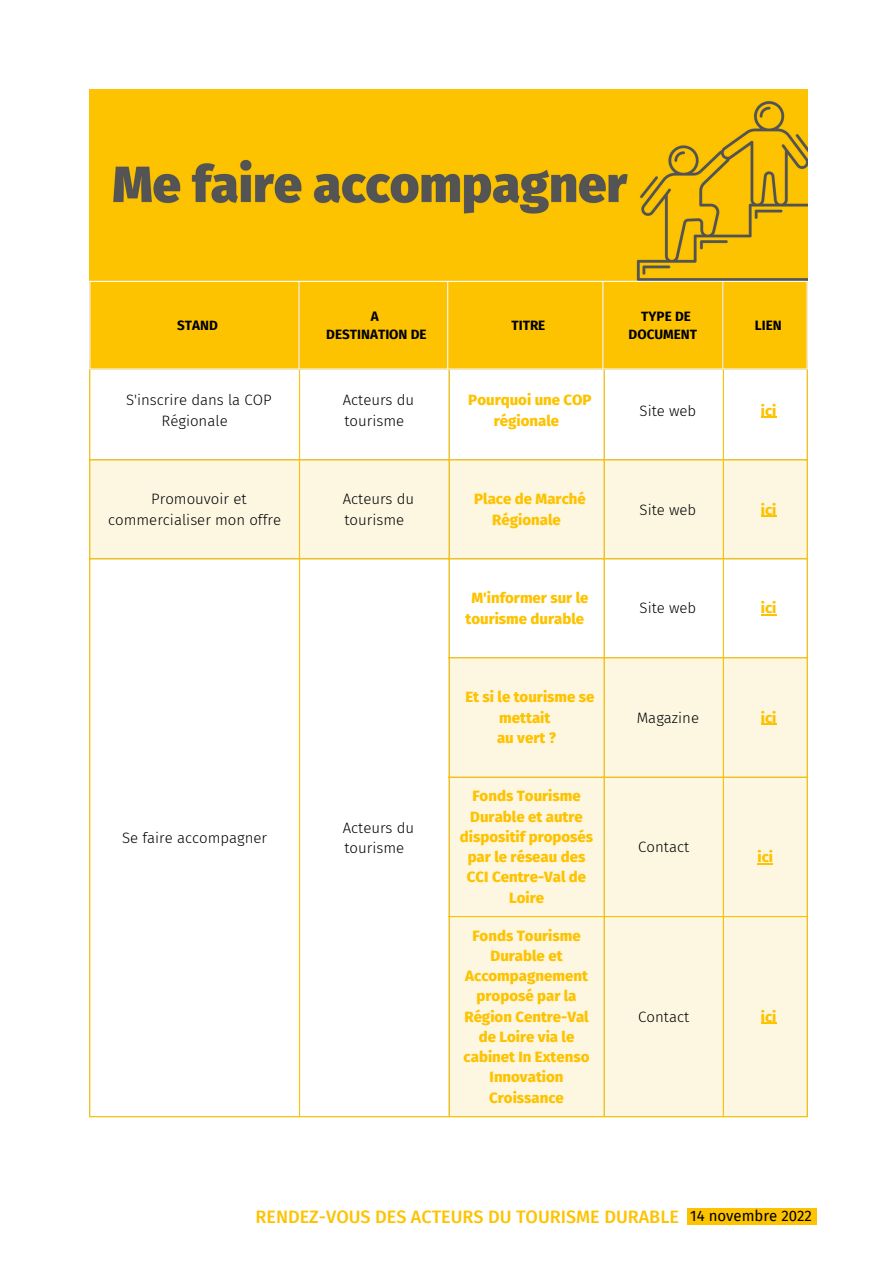
<style>
.page{position:relative;width:893px;height:1264px;background:#fff}
.page>*{position:absolute;margin:0;border:0;box-sizing:border-box;transform-origin:0 0}
.t1{font:500 18px "Fira Sans";color:#fdc300}
.t2{font:800 15px/20.2px "Fira Sans";color:#fdc300;text-align:center}
.t3{font:300 15px/20.2px "Fira Sans";color:#000}
.t4{font:700 13.5px/18px "Fira Sans";color:#000;text-align:center}
.s1{font-weight:400;font-size:15px;color:#000}
</style>
<div class="page">
<img style="left:89px;top:89px;width:718px;height:191px">
<svg style="left:90px;top:460px;width:716px;height:656px;fill:#fef6e1"></svg>
<svg style="left:761px;top:416px;width:15px;height:2px"></svg>
<svg style="left:760px;top:515px;width:16px;height:1px"></svg>
<svg style="left:760px;top:614px;width:16px;height:1px"></svg>
<svg style="left:760px;top:723px;width:16px;height:1px"></svg>
<svg style="left:757px;top:863px;width:16px;height:1px"></svg>
<svg style="left:760px;top:1022px;width:16px;height:1px"></svg>
<hr style="left:89px;top:361px;width:1px;height:755px;background:#fdc300">
<hr style="left:299px;top:361px;width:1px;height:755px;background:#fdc300">
<hr style="left:448px;top:361px;width:1px;height:755px;background:#fdc300">
<hr style="left:603px;top:361px;width:1px;height:755px;background:#fdc300">
<hr style="left:722px;top:361px;width:2px;height:755px;background:#fdc300">
<hr style="left:806px;top:361px;width:1px;height:755px;background:#fdc300">
<hr style="left:89px;top:459px;width:718px;height:1px;background:#fdc300">
<hr style="left:89px;top:558px;width:718px;height:1px;background:#fdc300">
<hr style="left:448px;top:657px;width:359px;height:1px;background:#fdc300">
<hr style="left:448px;top:776px;width:359px;height:1px;background:#fdc300">
<hr style="left:448px;top:916px;width:359px;height:1px;background:#fdc300">
<hr style="left:89px;top:1116px;width:718px;height:1px;background:#fdc300">
<div style="left:90px;top:282px;width:716px;height:86px;background:#fdc300"></div>
<hr style="left:89px;top:282px;width:1px;height:86px;background:#fff">
<hr style="left:298px;top:282px;width:1px;height:86px;background:#fff">
<hr style="left:447px;top:282px;width:1px;height:86px;background:#fff">
<hr style="left:602px;top:282px;width:1px;height:86px;background:#fff">
<hr style="left:722px;top:282px;width:1px;height:86px;background:#fff">
<hr style="left:806px;top:282px;width:1px;height:86px;background:#fff">
<hr style="left:89px;top:368px;width:718px;height:1px;background:#fff">
<div style="left:687px;top:1208px;width:130px;height:17px;background:#fdc300"></div>
<p class="t4" style="left:177px;top:317px;width:42px">STAND</p>
<p class="t4" style="left:326px;top:308px;width:102px">A<br>DESTINATION DE</p>
<p class="t4" style="left:511px;top:317px;width:35px">TITRE</p>
<p class="t4" style="left:628px;top:308px;width:70px">TYPE DE<br>DOCUMENT</p>
<p class="t4" style="left:754px;top:317px;width:28px">LIEN</p>
<p class="t3" style="left:126px;top:390px;width:147px;text-align:center">S'inscrire dans la COP<br>Régionale</p>
<p class="t3" style="left:343px;top:390px;width:73px">Acteurs du tourisme</p>
<p class="t2" style="left:468px;top:390px;width:125px">Pourquoi une COP régionale</p>
<p class="t3" style="left:639px;top:400px;width:58px">Site web</p>
<p class="t2" style="left:760px;top:400px;width:17px">ici</p>
<p class="t3" style="left:108px;top:489px;width:174px;text-align:center">Promouvoir et commercialiser mon offre</p>
<p class="t3" style="left:343px;top:489px;width:73px">Acteurs du tourisme</p>
<p class="t2" style="left:474px;top:489px;width:113px">Place de Marché<br>Régionale</p>
<p class="t3" style="left:639px;top:499px;width:58px">Site web</p>
<p class="t2" style="left:760px;top:499px;width:17px">ici</p>
<p class="t2" style="left:465px;top:588px;width:124px">M'informer sur le tourisme durable</p>
<p class="t3" style="left:639px;top:598px;width:58px">Site web</p>
<p class="t2" style="left:760px;top:598px;width:17px">ici</p>
<p class="t3" style="left:122px;top:827px;width:147px">Se faire accompagner</p>
<p class="t3" style="left:343px;top:817px;width:73px">Acteurs du tourisme</p>
<p class="t2" style="left:497px;top:687px;width:99px;text-align:left;text-indent:-32px">Et si le tourisme se mettait<br>au vert ?</p>
<p class="t2" style="left:460px;top:786px;width:135px">Fonds Tourisme<br>Durable et autre dispositif proposés par le réseau des<br>CCI Centre-Val de<br>Loire</p>
<p class="t2" style="left:463px;top:925px;width:127px">Fonds Tourisme<br>Durable et<br>Accompagnement proposé par la<br>Région Centre-Val de Loire via le cabinet In Extenso<br>Innovation<br>Croissance</p>
<p class="t3" style="left:636px;top:707px;width:64px">Magazine</p>
<p class="t2" style="left:760px;top:707px;width:17px">ici</p>
<p class="t3" style="left:638px;top:836px;width:52px">Contact</p>
<p class="t2" style="left:757px;top:846px;width:17px">ici</p>
<p class="t3" style="left:638px;top:1006px;width:52px">Contact</p>
<p class="t2" style="left:760px;top:1006px;width:17px">ici</p>
<p class="t1" style="left:255px;top:1205px;width:558px">RENDEZ-VOUS DES ACTEURS DU TOURISME DURABLE <span class="s1">14 novembre 2022</span></p>
</div>
